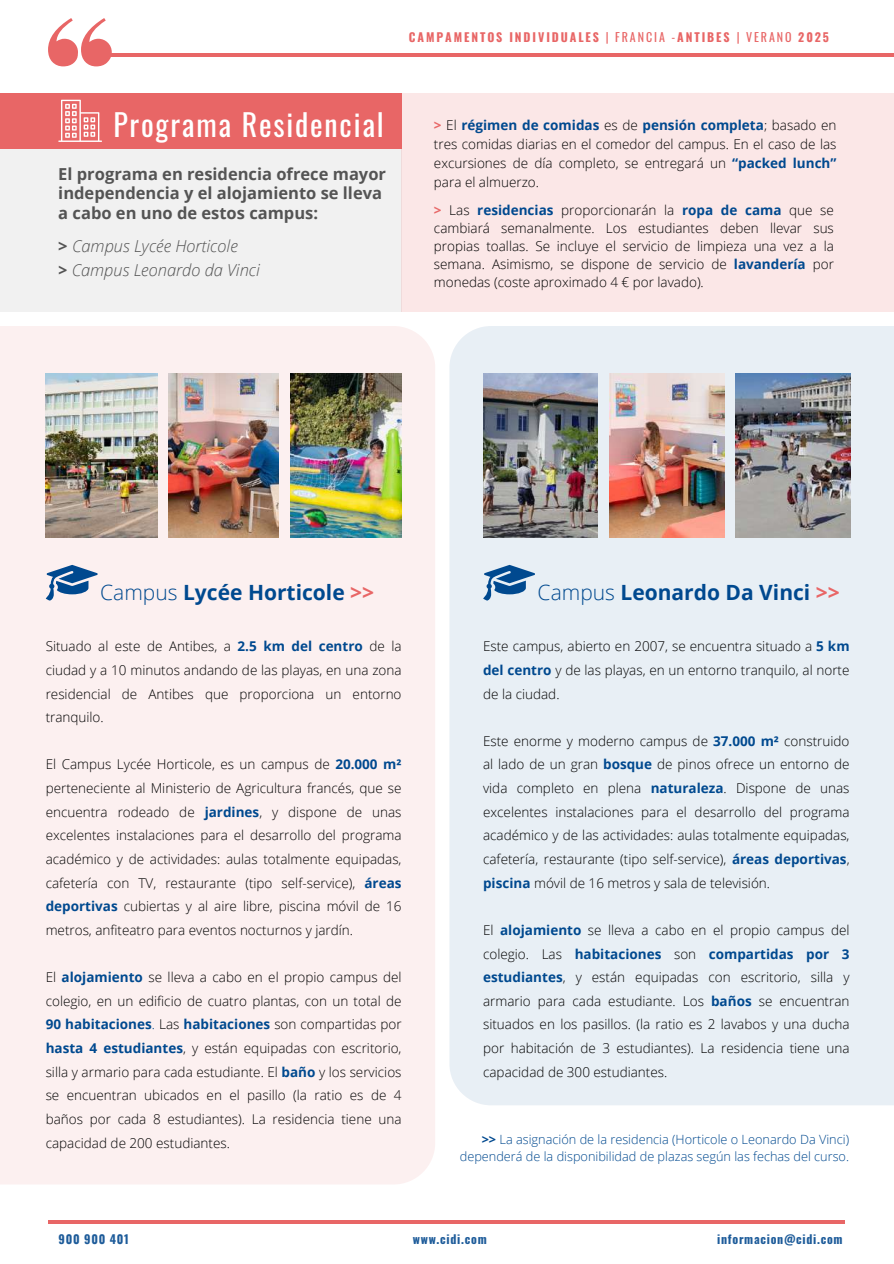
<style>
.page{position:relative;width:894px;height:1264px;background:#fff}
.page>*{position:absolute;margin:0;border:0;box-sizing:border-box;transform-origin:0 0}
.t1{font:30px "Oswald";letter-spacing:.06em;color:#fff}
.t2{font:700 21px "Open Sans";color:#00498f}
.t3{font:700 16.5px/19.5px "Open Sans";color:#545454}
.t4{font:italic 300 16.5px/24.8px "Open Sans";color:#545454}
.t5{font:300 13.5px/23.7px "Open Sans";color:#000;text-align:justify}
.t6{font:300 12.75px/17px "Open Sans";color:#00498f;text-align:right}
.t7{font:700 12px "Oswald";letter-spacing:.16em;color:#e86666}
.t8{font:700 12px "Oswald";letter-spacing:.06em;color:#1e5c9a}
.s1{font-weight:400}
.s2{font-weight:700;font-style:normal}
.s3{font-weight:700}
.s4{font-weight:700;color:#e86666}
.s5{font-weight:700;color:#00498f}
.s6{font-weight:300}
.s7{color:#e86666}
.s8{color:#00498f}
</style>
<div class="page">
<div style="left:0;top:93px;width:401px;height:219px;background:#f1f1f1"></div>
<div style="left:0;top:326px;width:435px;height:858px;background:#fcf0f0"></div>
<div style="left:0;top:93px;width:401px;height:56px;background:#e86666"></div>
<div style="left:449px;top:326px;width:444px;height:779px;background:#e8eff5"></div>
<img style="left:46px;top:373px;width:111px;height:164px">
<img style="left:168px;top:373px;width:111px;height:164px">
<img style="left:290px;top:373px;width:111px;height:164px">
<svg style="left:46px;top:565px;width:51px;height:35px"></svg>
<svg style="left:483px;top:565px;width:51px;height:35px;background:#789fc3"></svg>
<img style="left:483px;top:373px;width:114px;height:164px">
<img style="left:609px;top:373px;width:114px;height:164px">
<img style="left:735px;top:373px;width:114px;height:164px">
<svg style="left:58px;top:100px;width:44px;height:42px"></svg>
<div style="left:401px;top:93px;width:492px;height:219px;background:#fbe7e7"></div>
<hr style="left:94px;top:54px;width:799px;height:3px;background:#e86666">
<svg style="left:48px;top:18px;width:64px;height:48px"></svg>
<hr style="left:48px;top:1220px;width:795px;height:3px;background:#e86666">
<p class="t7" style="left:409px;top:28px;width:421px">CAMPAMENTOS INDIVIDUALES <span class="s1">| FRANCIA -</span>ANTIBES <span class="s1">| VERANO</span> 2025</p>
<h1 class="t1" style="left:113px;top:101px;width:272px">Programa Residencial</h1>
<p class="t3" style="left:58px;top:163px;width:329px">El programa en residencia ofrece mayor independencia y el alojamiento se lleva a cabo en uno de estos campus:</p>
<p class="t4" style="left:58px;top:233px;width:203px"><span class="s2">&gt;</span> Campus Lycée Horticole<br><span class="s3">&gt;</span> Campus Leonardo da Vinci</p>
<p class="t5" style="left:434px;top:115px;width:404px;line-height:19.2px"><span class="s4">&gt;</span> El <span class="s5">régimen de comidas</span> es de <span class="s5">pensión completa</span>; basado en tres comidas diarias en el comedor del campus. En el caso de las excursiones de día completo, se entregará un <span class="s5">“packed lunch” </span>para el almuerzo.</p>
<p class="t5" style="left:434px;top:200px;width:401px;line-height:18px"><span class="s4">&gt;</span> Las <span class="s5">residencias</span> proporcionarán la <span class="s5">ropa de cama</span> que se cambiará semanalmente. Los estudiantes deben llevar sus propias toallas. Se incluye el servicio de limpieza una vez a la semana. Asimismo, se dispone de servicio de <span class="s5">lavandería</span> por monedas (coste aproximado 4 € por lavado).</p>
<h2 class="t2" style="left:100px;top:577px;width:275px"><span class="s6">Campus</span> Lycée Horticole <span class="s7">&gt;&gt;</span></h2>
<p class="t5" style="left:46px;top:634px;width:357px">Situado al este de Antibes, a <span class="s5">2.5 km del centro</span> de la ciudad y a 10 minutos andando de las playas, en una zona residencial de Antibes que proporciona un entorno tranquilo.</p>
<p class="t5" style="left:46px;top:752px;width:357px">El Campus Lycée Horticole, es un campus de <span class="s5">20.000 m² </span>perteneciente al Ministerio de Agricultura francés, que se encuentra rodeado de <span class="s5">jardines</span>, y dispone de unas excelentes instalaciones para el desarrollo del programa académico y de actividades: aulas totalmente equipadas, cafetería con TV, restaurante (tipo self-service), <span class="s5">áreas deportivas</span> cubiertas y al aire libre, piscina móvil de 16 metros, anfiteatro para eventos nocturnos y jardín.</p>
<p class="t5" style="left:46px;top:965px;width:357px">El <span class="s5">alojamiento</span> se lleva a cabo en el propio campus del colegio, en un edificio de cuatro plantas, con un total de <span class="s5">90 habitaciones</span><span class="s8">.</span> Las <span class="s5">habitaciones</span> son compartidas por <span class="s5">hasta 4 estudiantes</span>, y están equipadas con escritorio, silla y armario para cada estudiante. El <span class="s5">baño</span> y los servicios se encuentran ubicados en el pasillo (la ratio es de 4 baños por cada 8 estudiantes). La residencia tiene una capacidad de 200 estudiantes.</p>
<h2 class="t2" style="left:537px;top:577px;width:303px"><span class="s6">Campus</span> Leonardo Da Vinci <span class="s7">&gt;&gt;</span></h2>
<p class="t5" style="left:483px;top:634px;width:368px">Este campus, abierto en 2007, se encuentra situado a <span class="s5">5 km del centro</span> y de las playas, en un entorno tranquilo, al norte de la ciudad.</p>
<p class="t5" style="left:483px;top:728px;width:368px">Este enorme y moderno campus de <span class="s5">37.000 m²</span> construido al lado de un gran <span class="s5">bosque</span> de pinos ofrece un entorno de vida completo en plena <span class="s5">naturaleza</span>. Dispone de unas excelentes instalaciones para el desarrollo del programa académico y de las actividades: aulas totalmente equipadas, cafetería, restaurante (tipo self-service), <span class="s5">áreas deportivas</span>, <span class="s5">piscina</span> móvil de 16 metros y sala de televisión.</p>
<p class="t5" style="left:483px;top:917px;width:368px">El <span class="s5">alojamiento</span> se lleva a cabo en el propio campus del colegio. Las <span class="s5">habitaciones</span> son <span class="s5">compartidas por 3 estudiantes</span>, y están equipadas con escritorio, silla y armario para cada estudiante. Los <span class="s5">baños</span> se encuentran situados en los pasillos. (la ratio es 2 lavabos y una ducha por habitación de 3 estudiantes). La residencia tiene una capacidad de 300 estudiantes.</p>
<p class="t6" style="left:459px;top:1130px;width:391px"><span class="s3">&gt;&gt;</span> La asignación de la residencia (Horticole o Leonardo Da Vinci) dependerá de la disponibilidad de plazas según las fechas del curso.</p>
<p class="t8" style="left:59px;top:1229px;width:72px">900 900 401</p>
<p class="t8" style="left:413px;top:1229px;width:75px">www.cidi.com</p>
<p class="t8" style="left:717px;top:1229px;width:127px">informacion@cidi.com</p>
</div>
